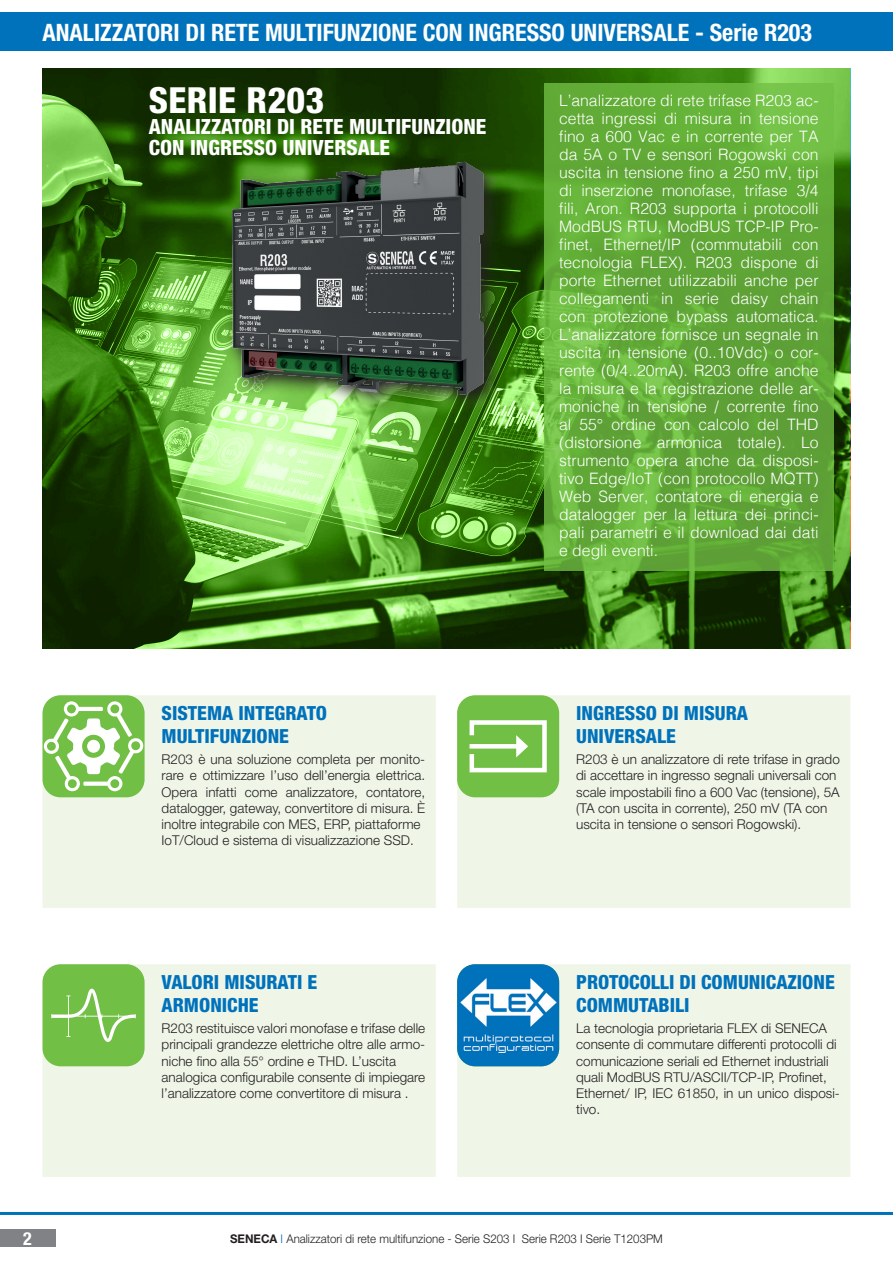
<style>
.page{position:relative;width:893px;height:1263px;background:#fff}
.page>*{position:absolute;margin:0;border:0;box-sizing:border-box;transform-origin:0 0}
.t1{font:800 condensed 36px "Helvetica Neue";letter-spacing:.01em;color:#fff}
.t2{font:700 condensed 24px "Helvetica Neue";color:#fff}
.t3{font:800 condensed 21px/21px "Helvetica Neue";color:#fff}
.t4{font:800 condensed 19.5px/23.4px "Helvetica Neue";color:#0072bc}
.t5{font:700 condensed 18px "Helvetica Neue";color:#fff}
.t6{font:300 15.75px/18px "Helvetica";color:#fff;text-align:justify}
.t7{font:300 13.5px/16.2px "Helvetica Neue";color:#231f20}
.t8{font:300 12px "Helvetica Neue";color:#231f20;scale:.96 1}
.s1{font-weight:700}
.s2{color:#0072bc}
</style>
<div class="page">
<div style="left:43px;top:695px;width:393px;height:213px;background:#eff6e8"></div>
<div style="left:43px;top:964px;width:393px;height:213px;background:#eff6e8"></div>
<div style="left:457px;top:695px;width:393px;height:213px;background:#eff6e8"></div>
<div style="left:457px;top:964px;width:393px;height:213px;background:#eff6e8"></div>
<div style="left:0;top:13px;width:893px;height:38px;background:#0072bc"></div>
<div style="left:0;top:1230px;width:55px;height:17px;background:#808285"></div>
<hr style="left:0;top:1212px;width:893px;height:3px;background:#0072bc">
<svg style="left:43px;top:68px;width:807px;height:580px;background:#417522"></svg>
<svg style="left:544px;top:83px;width:289px;height:488px;background:#63ac39"></svg>
<svg style="left:224px;top:154px;width:279px;height:260px;background:#5b8f3c"></svg>
<img style="left:217px;top:154px;width:273px;height:246px">
<div style="left:43px;top:695px;width:102px;height:102px;background:#71bf44;border-radius:18px"></div>
<svg style="left:43px;top:700px;width:101px;height:92px"></svg>
<div style="left:87px;top:740px;width:13px;height:13px;background:#fff;border-radius:50%"></div>
<div style="left:43px;top:964px;width:102px;height:102px;background:#71bf44;border-radius:18px"></div>
<svg style="left:51px;top:989px;width:85px;height:53px"></svg>
<div style="left:457px;top:695px;width:102px;height:102px;background:#71bf44;border-radius:18px"></div>
<svg style="left:469px;top:720px;width:78px;height:53px"></svg>
<img style="left:457px;top:964px;width:102px;height:102px">
<h2 class="t2" style="left:43px;top:18px;width:771px">ANALIZZATORI DI RETE MULTIFUNZIONE CON INGRESSO UNIVERSALE - Serie R203</h2>
<h1 class="t1" style="left:149px;top:78px;width:177px">SERIE R203</h1>
<h3 class="t3" style="left:149px;top:115px;width:339px">ANALIZZATORI DI RETE MULTIFUNZIONE<br>CON INGRESSO UNIVERSALE</h3>
<h3 class="t4" style="left:162px;top:701px;width:167px">SISTEMA INTEGRATO<br>MULTIFUNZIONE</h3>
<p class="t7" style="left:162px;top:751px;width:265px">R203 è una soluzione completa per monito&shy;rare e ottimizzare l’uso dell’energia elettrica.<br>Opera infatti come analizzatore, contatore, datalogger, gateway, convertitore di misura. È inoltre integrabile con MES, ERP, piattaforme IoT/Cloud e sistema di visualizzazione SSD.</p>
<p class="t6" style="left:559px;top:90px;width:261px">L’analizzatore di rete trifase R203 ac&shy;cetta ingressi di misura in tensione fino a 600 Vac e in corrente per TA da 5A o TV e sensori Rogowski con uscita in tensione fino a 250 mV, tipi di inserzione monofase, trifase 3/4 fili, Aron. R203 supporta i protocolli ModBUS RTU, ModBUS TCP-IP Pro&shy;finet, Ethernet/IP (commutabili con tecnologia FLEX). R203 dispone di porte Ethernet utilizzabili anche per collegamenti in serie daisy chain con protezione bypass automatica.<br>L’analizzatore fornisce un segnale in uscita in tensione (0..10Vdc) o cor&shy;rente (0/4..20mA). R203 offre anche la misura e la registrazione delle ar&shy;moniche in tensione / corrente fino al 55° ordine con calcolo del THD (distorsione armonica totale). Lo strumento opera anche da disposi&shy;tivo Edge/IoT (con protocollo MQTT)<br>Web Server, contatore di energia e datalogger per la lettura dei princi&shy;pali parametri e il download dai dati e degli eventi.</p>
<h3 class="t4" style="left:576px;top:701px;width:173px">INGRESSO DI MISURA<br>UNIVERSALE</h3>
<p class="t7" style="left:576px;top:751px;width:265px">R203 è un analizzatore di rete trifase in grado di accettare in ingresso segnali universali con scale impostabili fino a 600 Vac (tensione), 5A (TA con uscita in corrente), 250 mV (TA con uscita in tensione o sensori Rogowski).</p>
<h3 class="t4" style="left:162px;top:969px;width:157px">VALORI MISURATI E<br>ARMONICHE</h3>
<h3 class="t4" style="left:576px;top:969px;width:260px">PROTOCOLLI DI COMUNICAZIONE<br>COMMUTABILI</h3>
<p class="t7" style="left:162px;top:1020px;width:265px">R203 restituisce valori monofase e trifase delle principali grandezze elettriche oltre alle armo&shy;niche fino alla 55° ordine e THD. L’uscita analogica configurabile consente di impiegare l’analizzatore come convertitore di misura .</p>
<p class="t7" style="left:576px;top:1020px;width:265px">La tecnologia proprietaria FLEX di SENECA consente di commutare differenti protocolli di comunicazione seriali ed Ethernet industriali quali ModBUS RTU/ASCII/TCP-IP, Profinet, Ethernet/ IP, IEC 61850, in un unico disposi&shy;tivo.</p>
<h3 class="t5" style="left:23px;top:1228px;width:10px">2</h3>
<p class="t8" style="left:230px;top:1231px;width:452px"><span class="s1">SENECA</span> <span class="s2">I</span> Analizzatori di rete multifunzione - Serie S203 I Serie R203 I Serie T1203PM</p>
</div>
